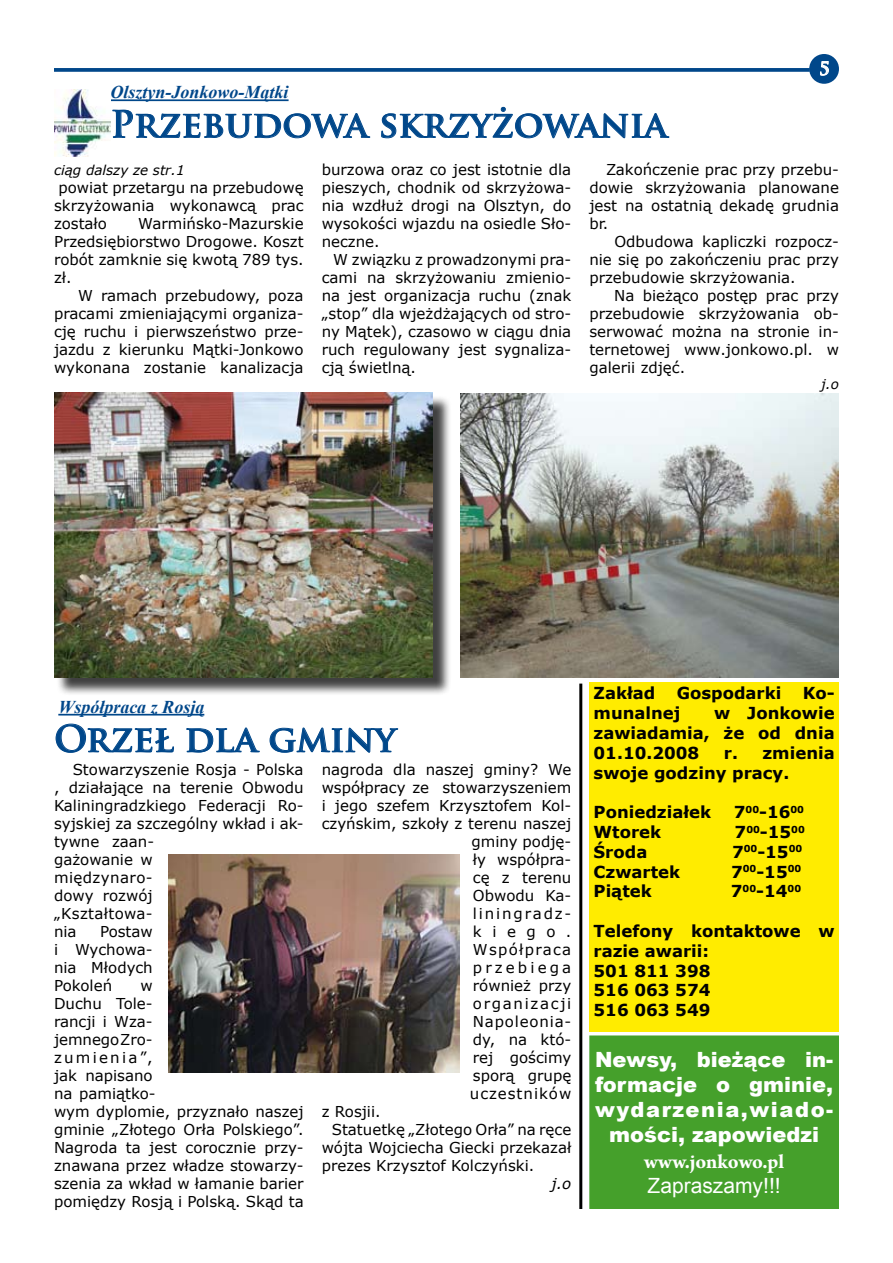
<style>
.page{position:relative;width:893px;height:1263px;background:#fff}
.page>*{position:absolute;margin:0;border:0;box-sizing:border-box;transform-origin:0 0}
.t1{font:700 36px "Trajan Pro";color:#00478a}
.t2{font:900 21px/25.2px "Arial";color:#fff;text-align:center}
.t3{font:700 21px "Arno Pro";letter-spacing:-.005em;color:#fff}
.t4{font:21px "Arial";color:#fff}
.t5{font:italic 700 18px "Times New Roman";color:#00478a}
.t6{font:700 18px "Trajan Pro";color:#fff}
.t7{font:700 16.5px/19.8px "Verdana";color:#000}
.t8{font:15px/18px "Verdana";color:#000;text-align:justify}
.t9{font:15px "Verdana";letter-spacing:.125em;color:#000}
.t10{font:15px "Verdana";letter-spacing:.115em;color:#000}
.t11{font:15px "Verdana";letter-spacing:.055em;color:#000}
.t12{font:15px "Verdana";letter-spacing:.065em;color:#000}
.t13{font:15px "Verdana";letter-spacing:.085em;color:#000}
.t14{font:15px "Verdana";letter-spacing:.21em;color:#000}
.t15{font:italic 15px "Verdana";color:#000}
.t16{font:italic 13.5px "Verdana";color:#000}
</style>
<div class="page">
<div style="left:811px;top:56px;width:26px;height:26px;background:#00478a;border-radius:50%"></div>
<svg style="left:820px;top:61px;width:9px;height:15px"></svg>
<div style="left:809px;top:54px;width:30px;height:30px;border:4px solid #00478a;border-radius:50%"></div>
<svg style="left:54px;top:68px;width:756px;height:4px;background:#0f5291"></svg>
<hr style="left:111px;top:99px;width:178px;height:2px;background:#00478a">
<svg style="left:112px;top:109px;width:258px;height:30px"></svg>
<svg style="left:381px;top:107px;width:289px;height:32px"></svg>
<img style="left:54px;top:89px;width:57px;height:68px">
<img style="left:460px;top:393px;width:379px;height:284px">
<hr style="left:58px;top:714px;width:146px;height:1px;background:#00478a">
<svg style="left:55px;top:723px;width:119px;height:30px"></svg>
<svg style="left:186px;top:727px;width:74px;height:26px"></svg>
<svg style="left:269px;top:727px;width:129px;height:26px"></svg>
<img style="left:169px;top:854px;width:290px;height:218px">
<hr style="left:579px;top:684px;width:3px;height:525px;background:#000">
<div style="left:56px;top:395px;width:396px;height:300px;background:#000;opacity:.75"></div>
<img style="left:54px;top:393px;width:379px;height:284px">
<div style="left:589px;top:682px;width:250px;height:350px;background:#ffec00"></div>
<div style="left:590px;top:1036px;width:248px;height:172px;background:#45a02b"></div>
<div style="left:589px;top:1035px;width:250px;height:174px;border:2px solid #45a02b"></div>
<p class="t5" style="left:111px;top:80px;width:179px">Olsztyn-Jonkowo-Mątki</p>
<h1 class="t1" style="left:111px;top:102px;width:558px">Przebudowa skrzyżowania</h1>
<p class="t6" style="left:819px;top:57px;width:12px">5</p>
<p class="t16" style="left:54px;top:161px;width:132px">ciąg dalszy ze str.1</p>
<p class="t8" style="left:54px;top:179px;width:251px">powiat przetargu na przebudowę skrzyżowania wykonawcą prac zostało</p>
<p class="t8" style="left:54px;top:215px;width:251px;text-indent:84px">Warmińsko-Mazurskie Przedsiębiorstwo Drogowe. Koszt robót zamknie się kwotą 789 tys. zł.</p>
<p class="t8" style="left:54px;top:287px;width:251px;text-indent:24px">W ramach przebudowy, poza pracami zmieniającymi organiza&shy;cję ruchu i pierwszeństwo prze&shy;jazdu z kierunku Mątki-Jonkowo wykonana zostanie kanalizacja</p>
<p class="t8" style="left:322px;top:161px;width:251px">burzowa oraz co jest istotnie dla pieszych, chodnik od skrzyżowa&shy;nia wzdłuż drogi na Olsztyn, do wysokości wjazdu na osiedle Sło&shy;neczne.</p>
<p class="t8" style="left:322px;top:251px;width:251px;text-indent:12px">W związku z prowadzonymi pra&shy;cami na skrzyżowaniu zmienio&shy;na jest organizacja ruchu (znak „stop” dla wjeżdżających od stro&shy;ny Mątek), czasowo w ciągu dnia ruch regulowany jest sygnaliza&shy;cją świetlną.</p>
<p class="t8" style="left:589px;top:161px;width:251px;text-indent:17px">Zakończenie prac przy przebu&shy;dowie skrzyżowania planowane jest na ostatnią dekadę grudnia br.</p>
<p class="t8" style="left:589px;top:233px;width:251px;text-indent:25px">Odbudowa kapliczki rozpocz&shy;nie się po zakończeniu prac przy przebudowie skrzyżowania.</p>
<p class="t8" style="left:589px;top:287px;width:251px;text-indent:25px">Na bieżąco postęp prac przy przebudowie skrzyżowania ob&shy;serwować można na stronie in&shy;ternetowej www.jonkowo.pl. w galerii zdjęć.</p>
<p class="t16" style="left:821px;top:375px;width:19px">j.o</p>
<p class="t5" style="left:58px;top:694px;width:147px">Współpraca z Rosją</p>
<h1 class="t1" style="left:54px;top:716px;width:343px">Orzeł dla gminy</h1>
<p class="t8" style="left:54px;top:760px;width:251px;text-align:left;text-indent:19px">Stowarzyszenie Rosja - Polska , działające na terenie Obwodu<br>Kaliningradzkiego Federacji Ro&shy;syjskiej za szczególny wkład i ak&shy;tywne zaan-<br>gażowanie w<br>międzynaro-<br>dowy rozwój<br>„Kształtowa-<br>nia</p>
<p class="t8" style="left:54px;top:922px;width:100px;text-indent:46px">Postaw i Wychowa&shy;nia Młodych Pokoleń</p>
<p class="t8" style="left:54px;top:976px;width:251px;text-align:left;text-indent:86px">w<br>Duchu Tole-<br>rancji i Wza-<br>jemnego Zro-<br>zumienia”,<br>jak napisano<br>na pamiątko-<br>wym dyplomie, przyznało naszej gminie „Złotego Orła Polskiego”.<br>Nagroda ta jest corocznie przy&shy;znawana przez władze stowarzy&shy;szenia za wkład w łamanie barier pomiędzy Rosją i Polską. Skąd ta</p>
<p class="t8" style="left:322px;top:760px;width:251px">nagroda dla naszej gminy? We</p>
<p class="t8" style="left:322px;top:778px;width:251px">współpracy ze stowarzyszeniem</p>
<p class="t8" style="left:322px;top:796px;width:251px">i jego szefem Krzysztofem Kol-</p>
<p class="t8" style="left:322px;top:814px;width:251px">czyńskim, szkoły z terenu naszej</p>
<p class="t8" style="left:471px;top:832px;width:101px">gminy podję-</p>
<p class="t8" style="left:473px;top:850px;width:100px">ły współpra-</p>
<p class="t8" style="left:473px;top:868px;width:100px">cę z terenu</p>
<p class="t8" style="left:473px;top:886px;width:100px">Obwodu Ka-</p>
<p class="t9" style="left:473px;top:904px;width:100px">liningradz-</p>
<p class="t8" style="left:473px;top:922px;width:100px">kiego.</p>
<p class="t13" style="left:473px;top:940px;width:100px">Współpraca</p>
<p class="t14" style="left:473px;top:958px;width:100px">przebiega</p>
<p class="t8" style="left:473px;top:976px;width:100px">również przy</p>
<p class="t10" style="left:473px;top:994px;width:100px">organizacji</p>
<p class="t11" style="left:473px;top:1012px;width:100px">Napoleonia-</p>
<p class="t8" style="left:473px;top:1030px;width:100px">dy, na któ-</p>
<p class="t8" style="left:473px;top:1048px;width:100px">rej gościmy</p>
<p class="t8" style="left:473px;top:1066px;width:100px">sporą grupę</p>
<p class="t12" style="left:470px;top:1084px;width:103px">uczestników</p>
<p class="t8" style="left:322px;top:1102px;width:60px">z Rosjii.</p>
<p class="t8" style="left:332px;top:1120px;width:241px">Statuetkę „Złotego Orła” na ręce</p>
<p class="t8" style="left:322px;top:1138px;width:251px">wójta Wojciecha Giecki przekazał</p>
<p class="t8" style="left:322px;top:1156px;width:214px">prezes Krzysztof Kolczyński.</p>
<p class="t15" style="left:552px;top:1174px;width:21px">j.o</p>
<p class="t7" style="left:594px;top:684px;width:63px">Zakład</p>
<p class="t7" style="left:677px;top:684px;width:106px">Gospodarki</p>
<p class="t7" style="left:803px;top:684px;width:33px">Ko-</p>
<p class="t7" style="left:594px;top:703px;width:88px">munalnej</p>
<p class="t7" style="left:594px;top:703px;width:243px;text-align:justify;text-indent:121px">w Jonkowie zawiadamia, że od dnia 01.10.2008</p>
<p class="t7" style="left:594px;top:743px;width:243px;text-indent:130px">r. zmienia swoje godziny pracy.</p>
<p class="t7" style="left:594px;top:802px;width:119px">Poniedziałek</p>
<p class="t7" style="left:734px;top:802px;width:72px">7<sup>00</sup>-16<sup>00</sup></p>
<p class="t7" style="left:594px;top:822px;width:69px">Wtorek</p>
<p class="t7" style="left:735px;top:822px;width:72px">7<sup>00</sup>-15<sup>00</sup></p>
<p class="t7" style="left:594px;top:842px;width:55px">Środa</p>
<p class="t7" style="left:732px;top:842px;width:72px">7<sup>00</sup>-15<sup>00</sup></p>
<p class="t7" style="left:594px;top:862px;width:88px">Czwartek</p>
<p class="t7" style="left:731px;top:862px;width:72px">7<sup>00</sup>-15<sup>00</sup></p>
<p class="t7" style="left:594px;top:882px;width:60px">Piątek</p>
<p class="t7" style="left:731px;top:882px;width:72px">7<sup>00</sup>-14<sup>00</sup></p>
<p class="t7" style="left:594px;top:921px;width:243px">Telefony kontaktowe w razie awarii:<br>501 811 398<br>516 063 574<br>516 063 549</p>
<h2 class="t2" style="left:595px;top:1046px;width:240px">Newsy, bieżące in&shy;formacje o gminie, wydarzenia,wiado&shy;mości, zapowiedzi</h2>
<h2 class="t3" style="left:644px;top:1149px;width:142px">www.jonkowo.pl</h2>
<h2 class="t4" style="left:648px;top:1171px;width:135px">Zapraszamy!!!</h2>
</div>
